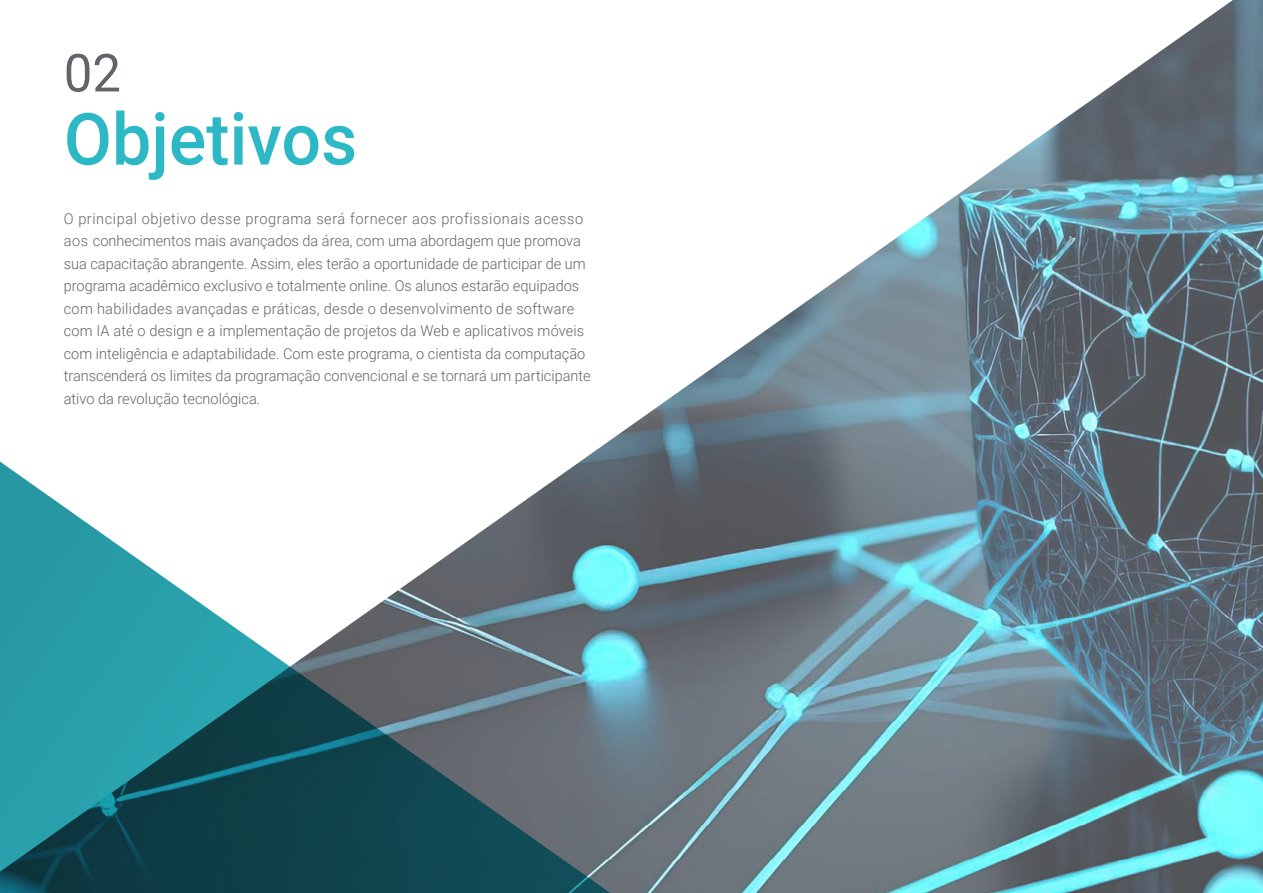
<style>
.page{position:relative;width:1263px;height:893px;background:#fff}
.page>*{position:absolute;margin:0;border:0;box-sizing:border-box;transform-origin:0 0}
.t1{font:500 72px "Roboto";color:#2db8c5}
.t2{font:52.5px "Roboto";color:#61646a}
.t3{font:300 15px/22.5px "Roboto";color:#61646a}
</style>
<div class="page">
<img style="left:602px;top:0;width:661px;height:893px">
<svg style="left:0;top:446px;width:640px;height:447px"></svg>
<h2 class="t2" style="left:64px;top:36px;width:59px">02</h2>
<h1 class="t1" style="left:64px;top:89px;width:295px">Objetivos</h1>
<p class="t3" style="left:64px;top:207px;width:528px">O principal objetivo desse programa será fornecer aos profissionais acesso aos conhecimentos mais avançados da área, com uma abordagem que promova sua capacitação abrangente. Assim, eles terão a oportunidade de participar de um programa acadêmico exclusivo e totalmente online. Os alunos estarão equipados com habilidades avançadas e práticas, desde o desenvolvimento de software com IA até o design e a implementação de projetos da Web e aplicativos móveis com inteligência e adaptabilidade. Com este programa, o cientista da computação transcenderá os limites da programação convencional e se tornará um participante ativo da revolução tecnológica.</p>
</div>
